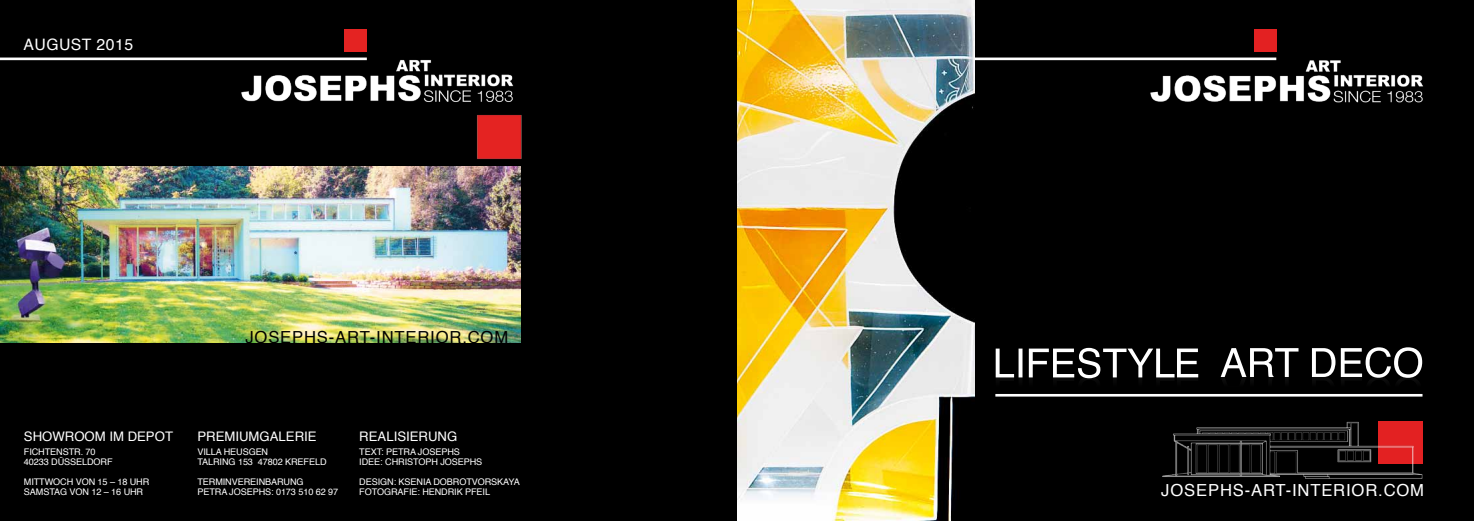
<style>
.page{position:relative;width:1474px;height:521px;background:#fff}
.page>*{position:absolute;margin:0;border:0;box-sizing:border-box;transform-origin:0 0}
.t1{font:16.62px "Helvetica";letter-spacing:.05em;color:#fff}
.t2{font:16.62px "Helvetica";letter-spacing:.05em;color:#000}
.t3{font:15.75px "Helvetica";letter-spacing:.03em;color:#fff}
.t4{font:13.12px "Helvetica";color:#fff}
.t5{font:9.1px/10.2px "Helvetica";letter-spacing:-.01em;color:#fff}
</style>
<div class="page">
<div style="left:737px;top:0;width:736px;height:521px;background:#000"></div>
<img style="left:1162px;top:394px;width:261px;height:85px">
<img style="left:1129px;top:29px;width:294px;height:74px">
<hr style="left:922px;top:58px;width:354px;height:2px;background:#fff">
<div style="left:1253px;top:29px;width:23px;height:22px;background:#e32122"></div>
<img style="left:737px;top:0;width:237px;height:521px">
<svg style="left:1220px;top:347px;width:202px;height:60px"></svg>
<svg style="left:995px;top:348px;width:203px;height:59px"></svg>
<div style="left:0;top:0;width:737px;height:521px;background:#000"></div>
<img style="left:220px;top:51px;width:302px;height:108px">
<hr style="left:0;top:58px;width:367px;height:2px;background:#fff">
<div style="left:344px;top:29px;width:23px;height:22px;background:#e42322"></div>
<img style="left:0;top:166px;width:520px;height:177px">
<h2 class="t3" style="left:24px;top:33px;width:111px">AUGUST 2015</h2>
<h1 class="t2" style="left:245px;top:325px;width:264px">JOSEPHS-ART-INTERIOR.COM</h1>
<h3 class="t4" style="left:24px;top:426px;width:151px">SHOWROOM IM DEPOT</h3>
<p class="t5" style="left:24px;top:447px;width:89px">FICHTENSTR. 70<br>40233 DÜSSELDORF</p>
<p class="t5" style="left:24px;top:477px;width:127px">MITTWOCH VON 15 – 18 UHR<br>SAMSTAG VON 12 – 16 UHR</p>
<h3 class="t4" style="left:197px;top:426px;width:121px">PREMIUMGALERIE</h3>
<p class="t5" style="left:197px;top:447px;width:129px">VILLA HEUSGEN<br>TALRING 153 47802 KREFELD</p>
<p class="t5" style="left:197px;top:477px;width:142px">TERMINVEREINBARUNG<br>PETRA JOSEPHS: 0173 510 62 97</p>
<h3 class="t4" style="left:359px;top:426px;width:9px">REALISIER</h3>
<h3 class="t4" style="left:428px;top:426px;width:20px">UNG</h3>
<p class="t5" style="left:359px;top:447px;width:124px">TEXT: PETRA JOSEPHS<br>IDEE: CHRISTOPH JOSEPHS</p>
<p class="t5" style="left:359px;top:477px;width:162px">DESIGN: KSENIA DOBROTVORSKAYA<br>FOTOGRAFIE: HENDRIK PFEIL</p>
<h1 class="t1" style="left:1161px;top:477px;width:264px">JOSEPHS-ART-INTERIOR.COM</h1>
</div>
